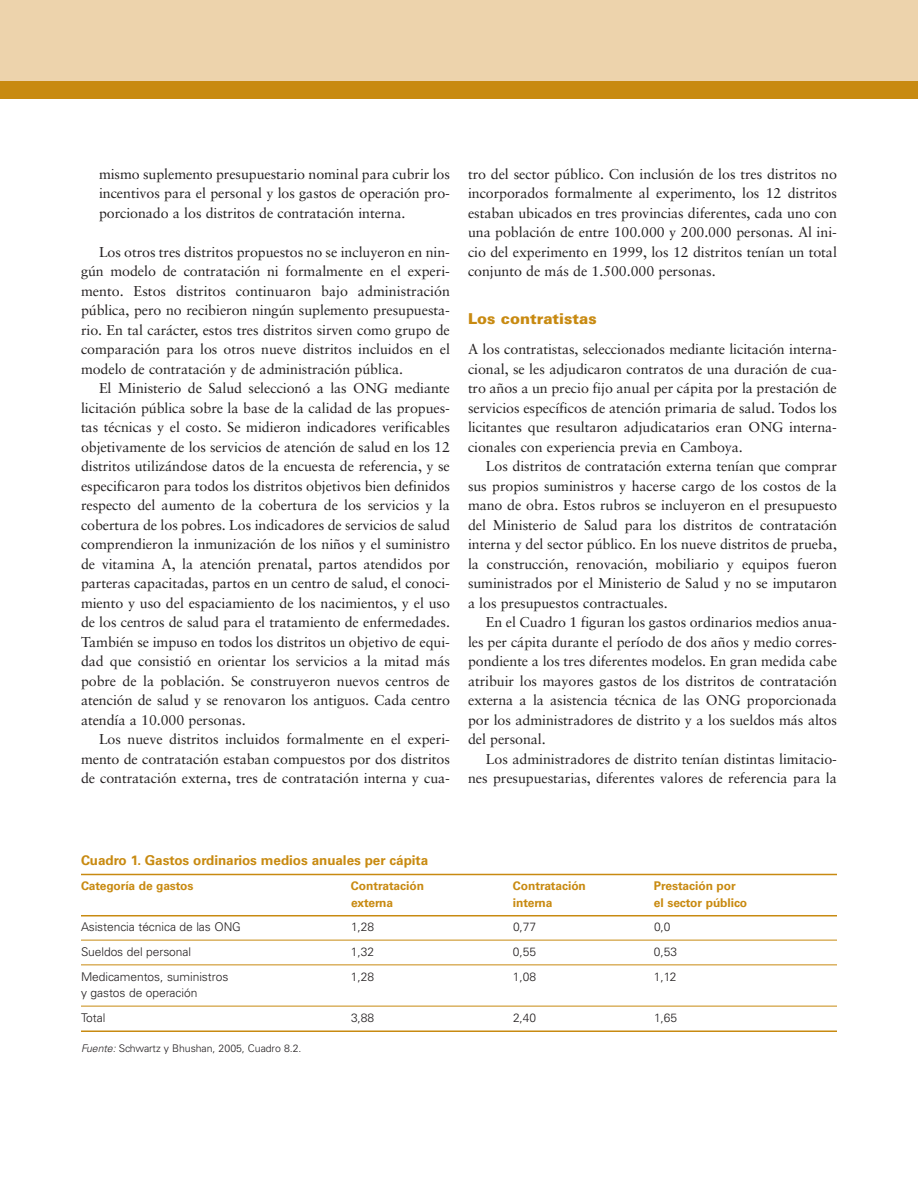
<style>
.page{position:relative;width:918px;height:1188px;background:#fff}
.page>*{position:absolute;margin:0;border:0;box-sizing:border-box;transform-origin:0 0}
.t1{font:900 15px "Univers";color:#c88a11}
.t2{font:14.25px/19.5px "Sabon";letter-spacing:-.005em;color:#231f20;text-align:justify}
.t3{font:700 13.5px "Univers";letter-spacing:-.005em;color:#c88a11}
.t4{font:300 12px/24.8px "Univers";letter-spacing:-.005em;color:#231f20}
.t5{font:700 12px "Univers";letter-spacing:-.005em;color:#c88a11}
.t6{font:300 10.5px "Univers";letter-spacing:-.005em;color:#231f20}
.s1{font-style:italic}
</style>
<div class="page">
<div style="left:0;top:0;width:918px;height:81px;background:#edd3ac"></div>
<div style="left:0;top:81px;width:918px;height:18px;background:#c88a11"></div>
<hr style="left:81px;top:874px;width:756px;height:1px;background:#c88a11">
<hr style="left:81px;top:915px;width:756px;height:1px;background:#c88a11">
<hr style="left:81px;top:940px;width:756px;height:1px;background:#c88a11">
<hr style="left:81px;top:964px;width:756px;height:1px;background:#c88a11">
<hr style="left:81px;top:1006px;width:756px;height:1px;background:#c88a11">
<hr style="left:81px;top:1030px;width:756px;height:2px;background:#c88a11">
<p class="t2" style="left:99px;top:165px;width:352px">mismo suplemento presupuestario nominal para cubrir los incentivos para el personal y los gastos de operación pro&shy;porcionado a los distritos de contratación interna.</p>
<p class="t2" style="left:81px;top:243px;width:371px;text-indent:18px">Los otros tres distritos propuestos no se incluyeron en nin&shy;gún modelo de contratación ni formalmente en el experi&shy;mento. Estos distritos continuaron bajo administración pública, pero no recibieron ningún suplemento presupuesta&shy;rio. En tal carácter, estos tres distritos sirven como grupo de comparación para los otros nueve distritos incluidos en el modelo de contratación y de administración pública.</p>
<p class="t2" style="left:81px;top:380px;width:370px;text-indent:18px">El Ministerio de Salud seleccionó a las ONG mediante licitación pública sobre la base de la calidad de las propues&shy;tas técnicas y el costo. Se midieron indicadores verificables objetivamente de los servicios de atención de salud en los 12 distritos utilizándose datos de la encuesta de referencia, y se especificaron para todos los distritos objetivos bien definidos respecto del aumento de la cobertura de los servicios y la cobertura de los pobres. Los indicadores de servicios de salud comprendieron la inmunización de los niños y el suministro de vitamina A, la atención prenatal, partos atendidos por parteras capacitadas, partos en un centro de salud, el conoci&shy;miento y uso del espaciamiento de los nacimientos, y el uso de los centros de salud para el tratamiento de enfermedades.<br>También se impuso en todos los distritos un objetivo de equi&shy;dad que consistió en orientar los servicios a la mitad más pobre de la población. Se construyeron nuevos centros de atención de salud y se renovaron los antiguos. Cada centro atendía a 10.000 personas.</p>
<p class="t2" style="left:81px;top:731px;width:370px;text-indent:18px">Los nueve distritos incluidos formalmente en el experi&shy;mento de contratación estaban compuestos por dos distritos de contratación externa, tres de contratación interna y cua-</p>
<p class="t2" style="left:468px;top:165px;width:370px">tro del sector público. Con inclusión de los tres distritos no incorporados formalmente al experimento, los 12 distritos estaban ubicados en tres provincias diferentes, cada uno con una población de entre 100.000 y 200.000 personas. Al ini&shy;cio del experimento en 1999, los 12 distritos tenían un total conjunto de más de 1.500.000 personas.</p>
<p class="t1" style="left:468px;top:314px;width:130px">Los contratistas</p>
<p class="t2" style="left:468px;top:341px;width:370px">A los contratistas, seleccionados mediante licitación interna&shy;cional, se les adjudicaron contratos de una duración de cua&shy;tro años a un precio fijo anual per cápita por la prestación de servicios específicos de atención primaria de salud. Todos los licitantes que resultaron adjudicatarios eran ONG interna&shy;cionales con experiencia previa en Camboya.</p>
<p class="t2" style="left:468px;top:458px;width:370px;text-indent:18px">Los distritos de contratación externa tenían que comprar sus propios suministros y hacerse cargo de los costos de la mano de obra. Estos rubros se incluyeron en el presupuesto del Ministerio de Salud para los distritos de contratación interna y del sector público. En los nueve distritos de prueba, la construcción, renovación, mobiliario y equipos fueron suministrados por el Ministerio de Salud y no se imputaron a los presupuestos contractuales.</p>
<p class="t2" style="left:468px;top:614px;width:370px;text-indent:18px">En el Cuadro 1 figuran los gastos ordinarios medios anua&shy;les per cápita durante el período de dos años y medio corres&shy;pondiente a los tres diferentes modelos. En gran medida cabe atribuir los mayores gastos de los distritos de contratación externa a la asistencia técnica de las ONG proporcionada por los administradores de distrito y a los sueldos más altos del personal.</p>
<p class="t2" style="left:468px;top:750px;width:370px;text-align:right">Los administradores de distrito tenían distintas limitacio&shy;nes presupuestarias, diferentes valores de referencia para la</p>
<p class="t3" style="left:81px;top:856px;width:349px">Cuadro 1. Gastos ordinarios medios anuales per cápita</p>
<p class="t5" style="left:81px;top:882px;width:114px">Categoría de gastos</p>
<p class="t5" style="left:351px;top:882px;width:75px">Contratación</p>
<p class="t5" style="left:513px;top:882px;width:75px">Contratación</p>
<p class="t5" style="left:654px;top:882px;width:83px">Prestación por</p>
<p class="t5" style="left:351px;top:898px;width:44px">externa</p>
<p class="t5" style="left:513px;top:898px;width:41px">interna</p>
<p class="t5" style="left:654px;top:898px;width:95px">el sector público</p>
<p class="t4" style="left:81px;top:916px;width:161px">Asistencia técnica de las ONG</p>
<p class="t4" style="left:351px;top:916px;width:25px">1,28</p>
<p class="t4" style="left:513px;top:916px;width:25px">0,77</p>
<p class="t4" style="left:654px;top:916px;width:18px">0,0</p>
<p class="t4" style="left:81px;top:941px;width:112px">Sueldos del personal</p>
<p class="t4" style="left:351px;top:941px;width:25px">1,32</p>
<p class="t4" style="left:513px;top:941px;width:25px">0,55</p>
<p class="t4" style="left:654px;top:941px;width:25px">0,53</p>
<p class="t4" style="left:81px;top:965px;width:149px">Medicamentos, suministros</p>
<p class="t4" style="left:351px;top:965px;width:25px">1,28</p>
<p class="t4" style="left:513px;top:965px;width:25px">1,08</p>
<p class="t4" style="left:654px;top:965px;width:24px">1,12</p>
<p class="t4" style="left:81px;top:982px;width:118px">y gastos de operación<br>Total</p>
<p class="t4" style="left:351px;top:1007px;width:25px">3,88</p>
<p class="t4" style="left:513px;top:1007px;width:25px">2,40</p>
<p class="t4" style="left:654px;top:1007px;width:25px">1,65</p>
<p class="t6" style="left:81px;top:1045px;width:222px"><span class="s1">Fuente:</span>Schwartz y Bhushan, 2005, Cuadro 8.2.</p>
</div>
